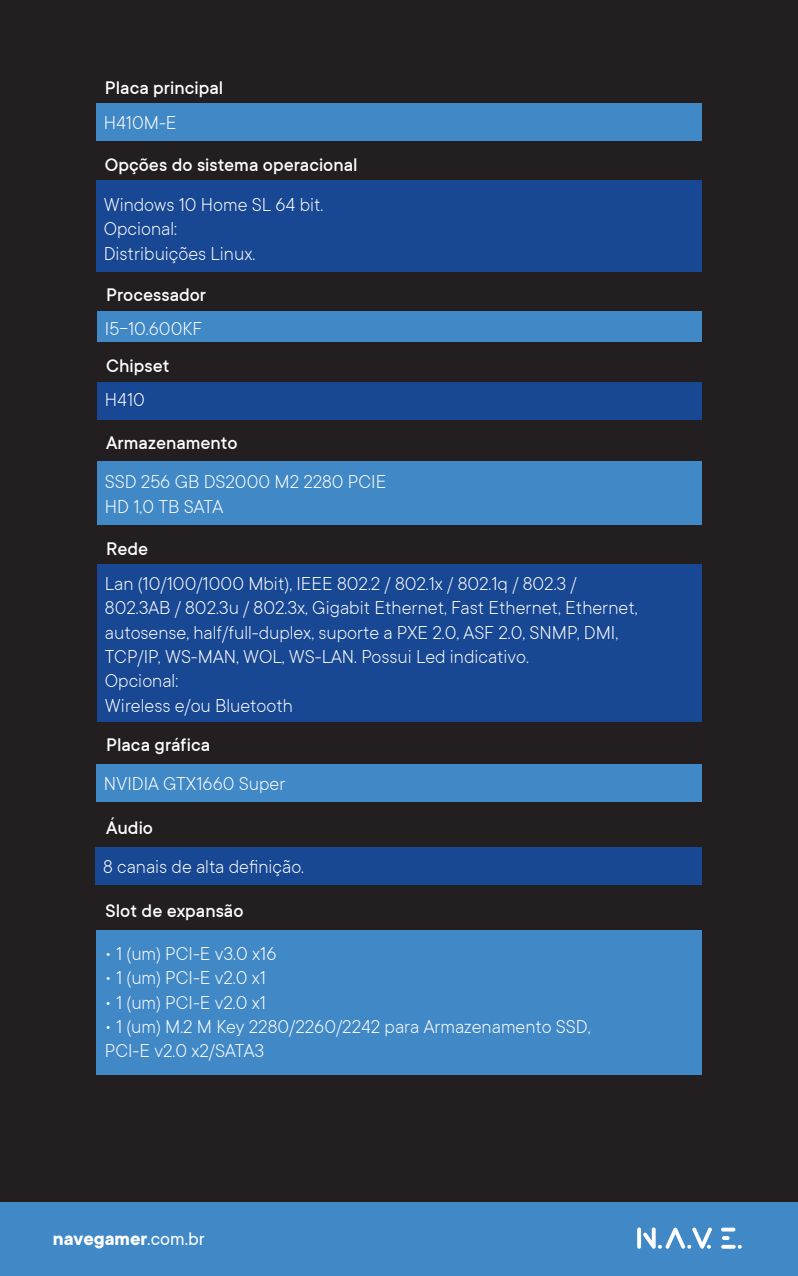
<style>
.page{position:relative;width:798px;height:1276px;background:#fff}
.page>*{position:absolute;margin:0;border:0;box-sizing:border-box;transform-origin:0 0}
.t1{font:300 20.25px/24.3px "TT Commons";color:#fff}
.t2{font:500 20.25px "TT Commons";color:#fff}
.t3{font:700 20.25px "TT Commons";color:#fff}
.s1{font-weight:400}
</style>
<div class="page">
<div style="left:0;top:0;width:797px;height:1276px;background:#231f20"></div>
<div style="left:0;top:1202px;width:797px;height:74px;background:#4188c7"></div>
<div style="left:96px;top:764px;width:606px;height:38px;background:#4188c7"></div>
<div style="left:97px;top:461px;width:605px;height:63px;background:#4188c7"></div>
<div style="left:96px;top:180px;width:606px;height:92px;background:#184793"></div>
<div style="left:97px;top:311px;width:605px;height:31px;background:#4188c7"></div>
<div style="left:97px;top:382px;width:605px;height:37px;background:#184793"></div>
<div style="left:96px;top:104px;width:606px;height:37px;background:#4188c7"></div>
<div style="left:97px;top:564px;width:605px;height:158px;background:#184793"></div>
<svg style="left:637px;top:1227px;width:74px;height:21px"></svg>
<svg style="left:721px;top:1227px;width:20px;height:21px"></svg>
<div style="left:96px;top:930px;width:605px;height:144px;background:#4188c7"></div>
<div style="left:96px;top:847px;width:606px;height:37px;background:#184793"></div>
<p class="t2" style="left:105px;top:77px;width:120px">Placa principal</p>
<p class="t1" style="left:104px;top:111px;width:74px">H410M-E</p>
<p class="t2" style="left:105px;top:153px;width:254px">Opções do sistema operacional</p>
<p class="t1" style="left:104px;top:192px;width:221px">Windows 10 Home SL 64 bit.<br>Opcional:<br>Distribuições Linux.</p>
<p class="t2" style="left:106px;top:284px;width:102px">Processador</p>
<p class="t1" style="left:105px;top:317px;width:99px">I5-10.600KF</p>
<p class="t2" style="left:106px;top:354px;width:65px">Chipset</p>
<p class="t1" style="left:105px;top:388px;width:42px">H410</p>
<p class="t2" style="left:106px;top:432px;width:133px">Armazenamento</p>
<p class="t1" style="left:105px;top:470px;width:283px">SSD 256 GB DS2000 M2 2280 PCIE<br>HD 1,0 TB SATA</p>
<p class="t2" style="left:106px;top:538px;width:44px">Rede</p>
<p class="t1" style="left:105px;top:571px;width:534px">Lan (10/100/1000 Mbit), IEEE 802.2 / 802.1x / 802.1q / 802.3 / 802.3AB / 802.3u / 802.3x, Gigabit Ethernet, Fast Ethernet, Ethernet, autosense, half/full-duplex, suporte a PXE 2.0, ASF 2.0, SNMP, DMI, TCP/IP, WS-MAN, WOL, WS-LAN. Possui Led indicativo.<br>Opcional:<br>Wireless e/ou Bluetooth</p>
<p class="t2" style="left:106px;top:734px;width:105px">Placa gráfica</p>
<p class="t1" style="left:104px;top:772px;width:183px">NVIDIA GTX1660 Super</p>
<p class="t2" style="left:106px;top:816px;width:48px">Áudio</p>
<p class="t1" style="left:103px;top:854px;width:202px">8 canais de alta definição.</p>
<p class="t2" style="left:106px;top:900px;width:139px">Slot de expansão</p>
<p class="t1" style="left:105px;top:941px;width:173px">• 1 (um) PCI-E v3.0 x16</p>
<p class="t1" style="left:105px;top:965px;width:163px">• 1 (um) PCI-E v2.0 x1</p>
<p class="t1" style="left:105px;top:990px;width:163px">• 1 (um) PCI-E v2.0 x1</p>
<p class="t1" style="left:105px;top:1014px;width:487px">• 1 (um) M.2 M Key 2280/2260/2242 para Armazenamento SSD,<br>PCI-E v2.0 x2/SATA3</p>
<p class="t3" style="left:53px;top:1227px;width:153px">navegamer<span class="s1">.com.br</span></p>
</div>
